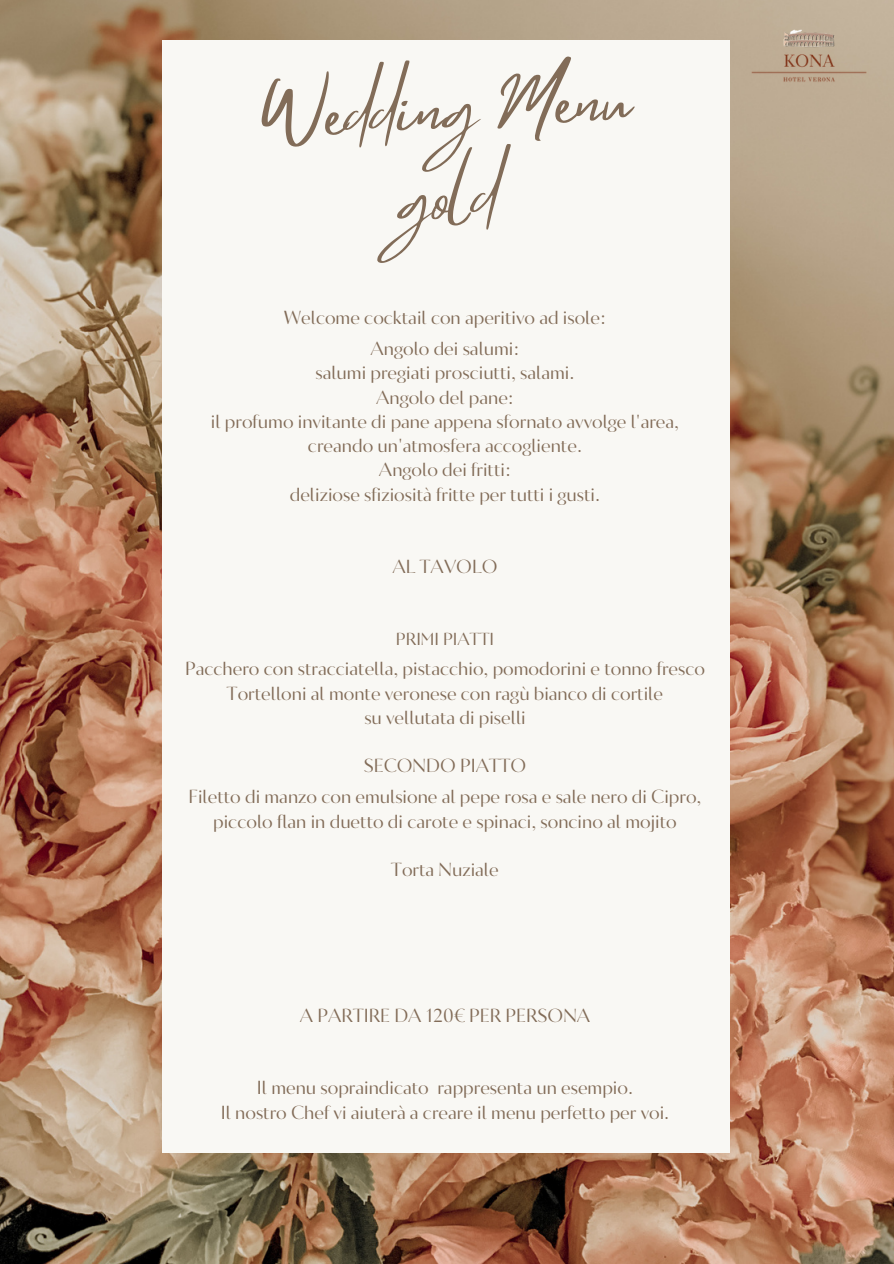
<style>
.page{position:relative;width:894px;height:1264px;background:#fff}
.page>*{position:absolute;margin:0;border:0;box-sizing:border-box;transform-origin:0 0}
.t1{font:68.55px/88.7px "Mistrully";color:#826c58;text-align:center}
.t2{font:18.9px/24.3px "Circe Contrast";color:#826c58;text-align:center}
.t3{font:17.4px "Circe Contrast";color:#826c58}
</style>
<div class="page">
<img style="left:0;top:0;width:893px;height:1263px">
<div style="left:162px;top:40px;width:567px;height:1112px;background:#f9f8f4"></div>
<img style="left:729px;top:0;width:159px;height:126px">
<p class="t1" style="left:256px;top:73px;width:374px;rotate:-3deg">Wedding Menu gold</p>
<p class="t2" style="left:284px;top:306px;width:323px">Welcome cocktail con aperitivo ad isole:</p>
<p class="t2" style="left:370px;top:337px;width:150px">Angolo dei salumi:</p>
<p class="t2" style="left:315px;top:361px;width:260px">salumi pregiati prosciutti, salami.</p>
<p class="t2" style="left:376px;top:386px;width:139px">Angolo del pane:</p>
<p class="t2" style="left:211px;top:410px;width:469px">il profumo invitante di pane appena sfornato avvolge l'area, creando un'atmosfera accogliente.</p>
<p class="t2" style="left:379px;top:458px;width:134px">Angolo dei fritti:</p>
<p class="t2" style="left:290px;top:483px;width:312px">deliziose sfiziosità fritte per tutti i gusti.</p>
<h2 class="t2" style="left:392px;top:555px;width:107px">AL TAVOLO</h2>
<h2 class="t3" style="left:396px;top:628px;width:100px">PRIMI PIATTI</h2>
<p class="t2" style="left:185px;top:657px;width:521px">Pacchero con stracciatella, pistacchio, pomodorini e tonno fresco</p>
<p class="t2" style="left:227px;top:681px;width:437px">Tortelloni al monte veronese con ragù bianco di cortile</p>
<p class="t2" style="left:364px;top:706px;width:163px">su vellutata di piselli</p>
<h2 class="t2" style="left:364px;top:754px;width:164px">SECONDO PIATTO</h2>
<p class="t2" style="left:188px;top:785px;width:514px">Filetto di manzo con emulsione al pepe rosa e sale nero di Cipro, piccolo flan in duetto di carote e spinaci, soncino al mojito</p>
<p class="t2" style="left:391px;top:858px;width:109px">Torta Nuziale</p>
<h2 class="t2" style="left:300px;top:1003px;width:292px">A PARTIRE DA 120€ PER PERSONA</h2>
<p class="t2" style="left:257px;top:1076px;width:377px">Il menu sopraindicato rappresenta un esempio.</p>
<p class="t2" style="left:221px;top:1100px;width:450px">Il nostro Chef vi aiuterà a creare il menu perfetto per voi.</p>
</div>
